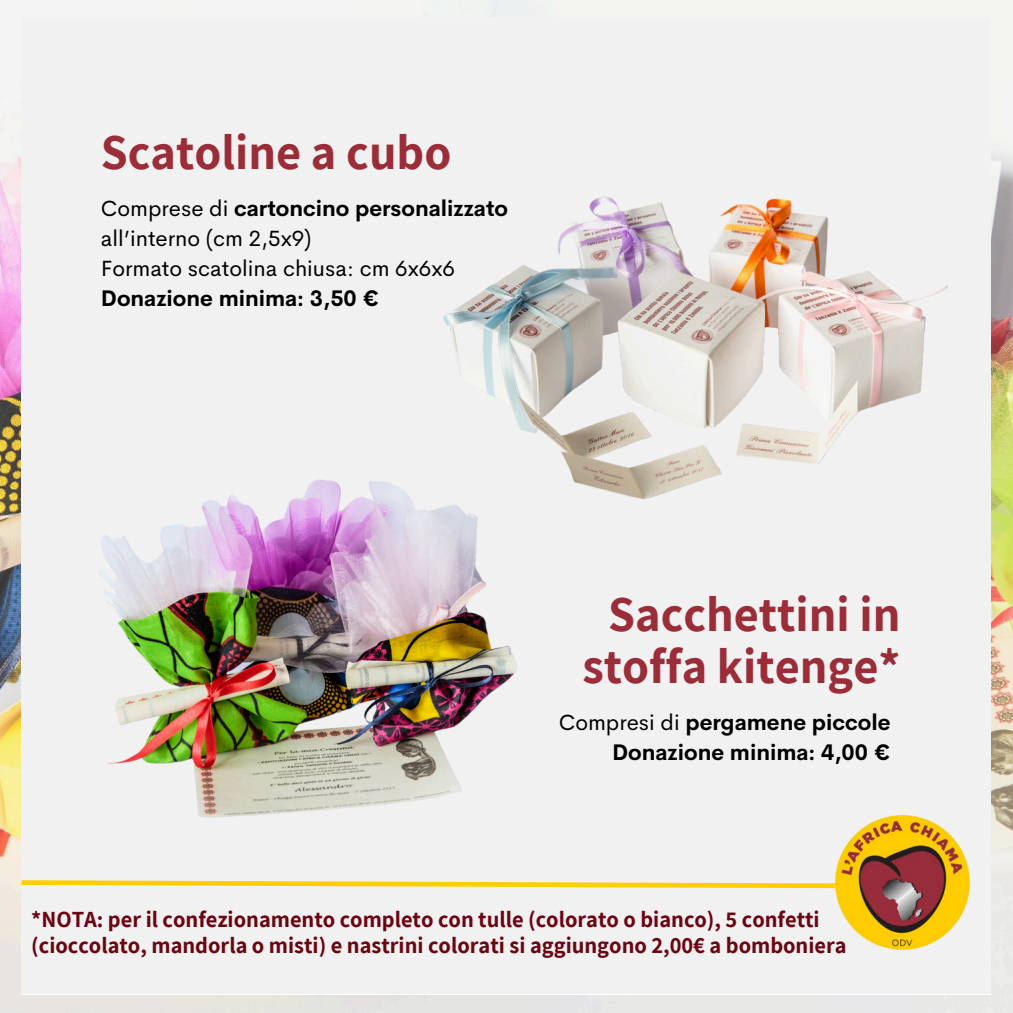
<style>
.page{position:relative;width:1013px;height:1013px;background:#fff}
.page>*{position:absolute;margin:0;border:0;box-sizing:border-box;transform-origin:0 0}
.t1{font:700 48.75px/52.5px "Assistant";color:#9b2d39;text-align:center}
.t2{font:700 22.5px/26.2px "Assistant";color:#6b0512}
.t3{font:700 22.12px "Cerebri Sans";color:#000}
.t4{font:22.12px "Cerebri Sans";color:#000}
.s1{font-weight:400}
</style>
<div class="page">
<img style="left:0;top:0;width:1012px;height:1012px">
<div style="left:22px;top:17px;width:968px;height:977px;background:#f1f1f1"></div>
<img style="left:443px;top:197px;width:504px;height:296px">
<img style="left:0;top:420px;width:666px;height:443px">
<svg style="left:17px;top:877px;width:801px;height:13px"></svg>
<img style="left:818px;top:814px;width:152px;height:137px">
<h1 class="t1" style="left:101px;top:125px;width:352px">Scatoline a cubo</h1>
<p class="t3" style="left:101px;top:194px;width:409px"><span class="s1">Comprese di</span> cartoncino personalizzato</p>
<p class="t4" style="left:101px;top:224px;width:212px">all’interno (cm 2,5x9)</p>
<p class="t4" style="left:101px;top:254px;width:355px">Formato scatolina chiusa: cm 6x6x6</p>
<p class="t3" style="left:101px;top:284px;width:280px">Donazione minima: 3,50 €</p>
<h1 class="t1" style="left:582px;top:586px;width:319px">Sacchettini in stoffa kitenge*</h1>
<p class="t3" style="left:559px;top:708px;width:333px"><span class="s1">Compresi di</span> pergamene piccole</p>
<p class="t3" style="left:612px;top:738px;width:280px">Donazione minima: 4,00 €</p>
<p class="t2" style="left:31px;top:905px;width:817px">*NOTA: per il confezionamento completo con tulle (colorato o bianco), 5 confetti (cioccolato, mandorla o misti) e nastrini colorati si aggiungono 2,00€ a bomboniera</p>
</div>
